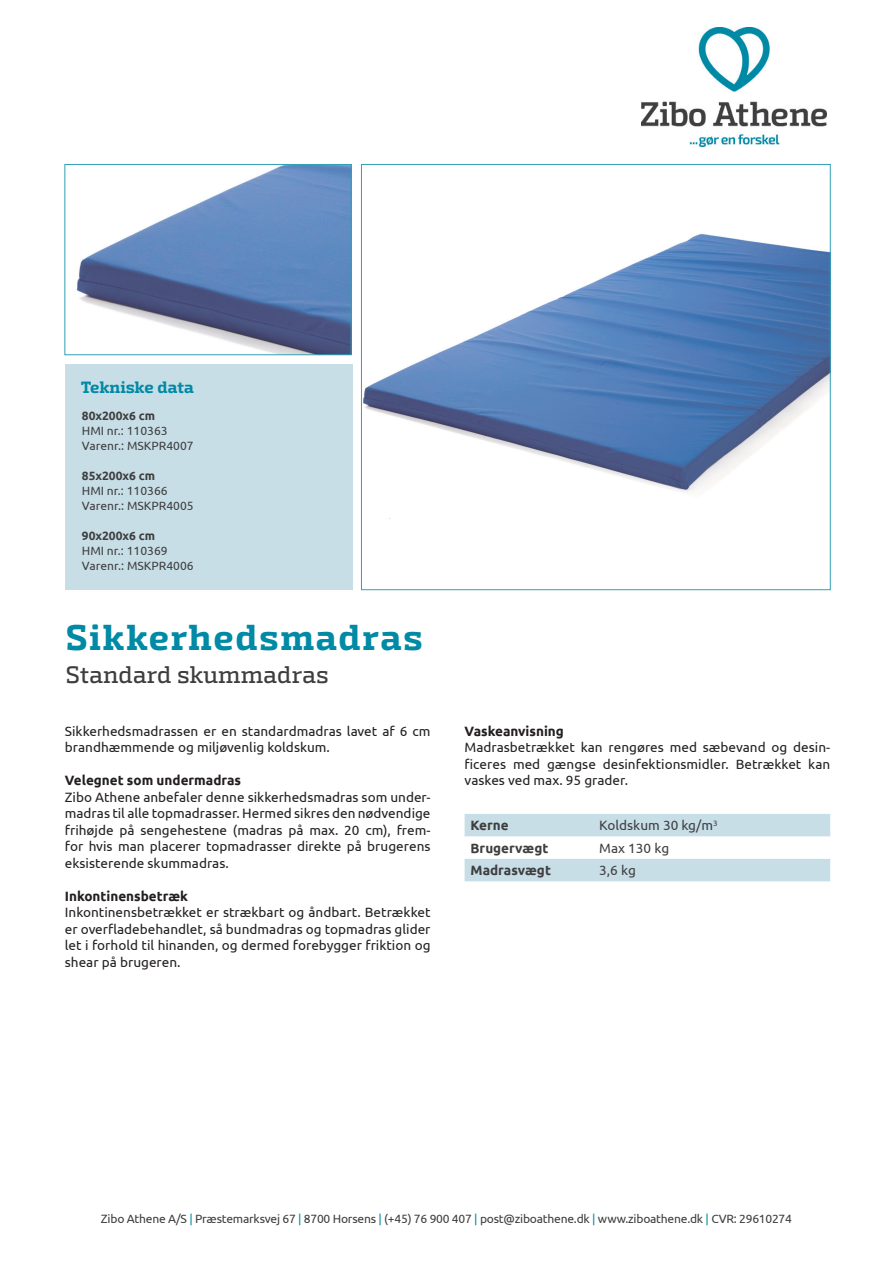
<style>
.page{position:relative;width:893px;height:1263px;background:#fff}
.page>*{position:absolute;margin:0;border:0;box-sizing:border-box;transform-origin:0 0}
.t1{font:700 36px "Exo Slab Pro";letter-spacing:.035em;color:#008aa5}
.t2{font:500 24px "Exo Slab Pro";letter-spacing:-.005em;color:#3e3e3f}
.t3{font:700 16.5px "Exo Slab Pro";letter-spacing:-.015em;color:#008aa5}
.t4{font:13.5px/16.5px "Ubuntu";color:#231f20;text-align:justify}
.t5{font:700 13.5px "Ubuntu";color:#231f20}
.t6{font:13.5px "Ubuntu";color:#3e3e3f}
.t7{font:700 13.5px "Ubuntu";color:#3e3e3f}
.t8{font:12px "Ubuntu";letter-spacing:-.02em;color:#3e3e3f}
.t9{font:12px/15px "Ubuntu";color:#3e3e3f}
.t10{font:700 12px "Ubuntu";color:#3e3e3f}
.s1{color:#008aa5}
</style>
<div class="page">
<img style="left:641px;top:28px;width:186px;height:118px">
<svg style="left:465px;top:814px;width:365px;height:67px"></svg>
<div style="left:65px;top:364px;width:287px;height:226px;background:#c8dee7"></div>
<svg style="left:361px;top:164px;width:470px;height:427px"></svg>
<svg style="left:64px;top:164px;width:288px;height:192px"></svg>
<p class="t3" style="left:81px;top:377px;width:115px">Tekniske data</p>
<p class="t10" style="left:82px;top:408px;width:75px">80x200x6 cm</p>
<p class="t9" style="left:82px;top:423px;width:113px">HMI nr.: 110363<br>Varenr.: MSKPR4007</p>
<p class="t10" style="left:82px;top:468px;width:75px">85x200x6 cm</p>
<p class="t9" style="left:82px;top:483px;width:113px">HMI nr.: 110366<br>Varenr.: MSKPR4005</p>
<p class="t10" style="left:82px;top:528px;width:75px">90x200x6 cm</p>
<p class="t9" style="left:82px;top:543px;width:113px">HMI nr.: 110369<br>Varenr.: MSKPR4006</p>
<h1 class="t1" style="left:66px;top:615px;width:359px">Sikkerhedsmadras</h1>
<h2 class="t2" style="left:66px;top:660px;width:265px">Standard skummadras</h2>
<p class="t4" style="left:65px;top:722px;width:367px">Sikkerhedsmadrassen er en standardmadras lavet af 6 cm brandhæmmende og miljøvenlig koldskum.</p>
<p class="t5" style="left:65px;top:772px;width:178px">Velegnet som undermadras</p>
<p class="t4" style="left:65px;top:788px;width:367px">Zibo Athene anbefaler denne sikkerhedsmadras som under&shy;madras til alle topmadrasser. Hermed sikres den nødvendige frihøjde på sengehestene (madras på max. 20 cm), frem&shy;for hvis man placerer topmadrasser direkte på brugerens eksisterende skummadras.</p>
<p class="t5" style="left:65px;top:887px;width:125px">Inkontinensbetræk</p>
<p class="t4" style="left:65px;top:904px;width:367px">Inkontinensbetrækket er strækbart og åndbart. Betrækket er overfladebehandlet, så bundmadras og topmadras glider let i forhold til hinanden, og dermed forebygger friktion og shear på brugeren.</p>
<p class="t5" style="left:465px;top:722px;width:101px">Vaskeanvisning</p>
<p class="t4" style="left:465px;top:739px;width:367px">Madrasbetrækket kan rengøres med sæbevand og desin&shy;ficeres med gængse desinfektionsmidler. Betrækket kan vaskes ved max. 95 grader.</p>
<p class="t7" style="left:471px;top:817px;width:40px">Kerne</p>
<p class="t6" style="left:599px;top:817px;width:120px">Koldskum 30 kg/m<sup>3</sup></p>
<p class="t7" style="left:471px;top:839px;width:79px">Brugervægt</p>
<p class="t6" style="left:599px;top:840px;width:72px">Max 130 kg</p>
<p class="t7" style="left:471px;top:862px;width:82px">Madrasvægt</p>
<p class="t6" style="left:599px;top:862px;width:38px">3,6 kg</p>
<p class="t8" style="left:101px;top:1211px;width:693px">Zibo Athene A/S <span class="s1">|</span> Præstemarksvej 67 <span class="s1">|</span> 8700 Horsens <span class="s1">|</span> (+45) 76 900 407 <span class="s1">|</span> post@ziboathene.dk <span class="s1">|</span> www.ziboathene.dk <span class="s1">|</span> CVR: 29610274</p>
</div>
